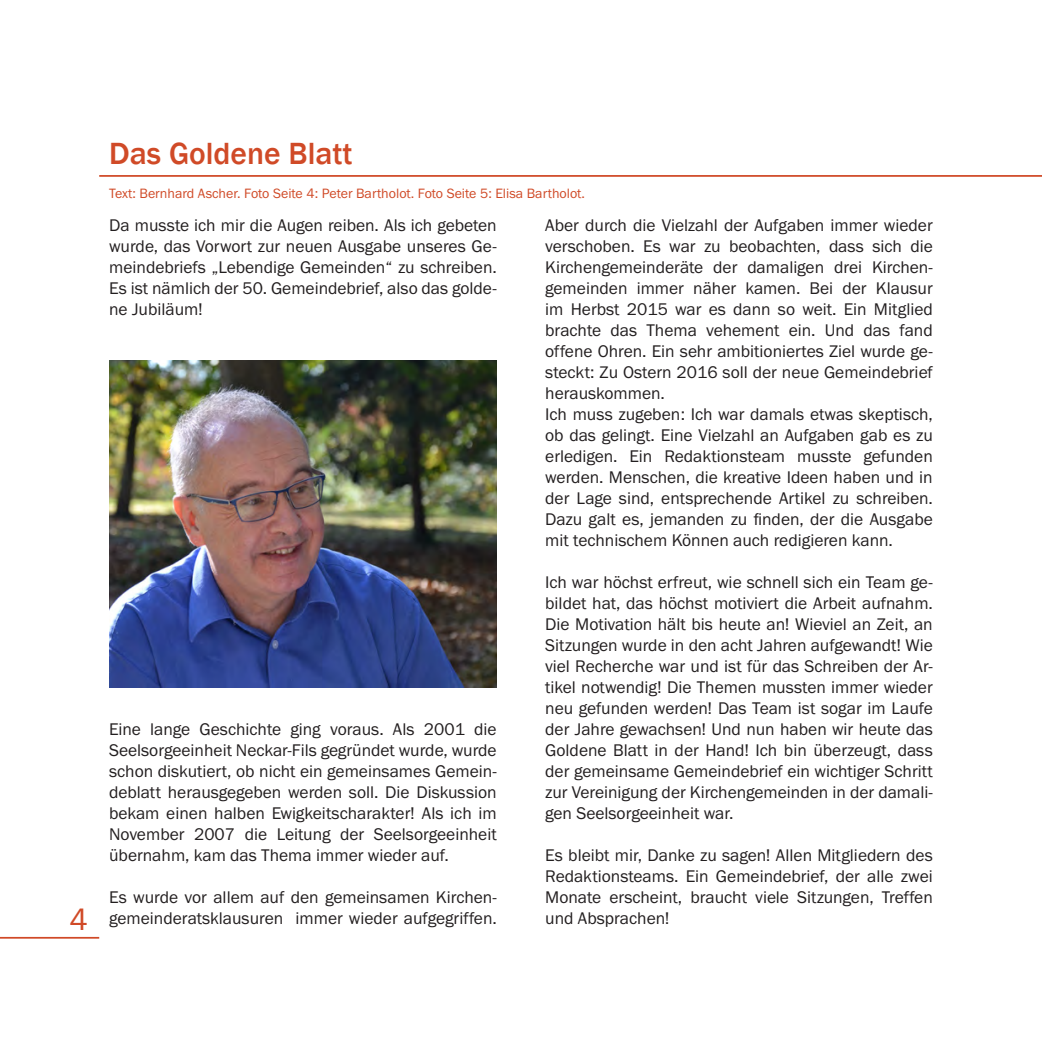
<style>
.page{position:relative;width:1042px;height:1042px;background:#fff}
.page>*{position:absolute;margin:0;border:0;box-sizing:border-box;transform-origin:0 0}
.t1{font:500 31.5px "Franklin Gothic";color:#d04a27}
.t2{font:31.5px "Franklin Gothic URW Boo";color:#d04a27}
.t3{font:17.5px/21px "Franklin Gothic URW Boo";color:#231f20;text-align:justify}
.t4{font:14px "Franklin Gothic URW Boo";color:#d04a27}
</style>
<div class="page">
<hr style="left:0;top:937px;width:99px;height:1px;background:#d04a27">
<hr style="left:99px;top:175px;width:943px;height:2px;background:#d04a27">
<img style="left:109px;top:360px;width:388px;height:328px">
<h1 class="t2" style="left:70px;top:900px;width:20px">4</h1>
<h1 class="t1" style="left:109px;top:133px;width:245px">Das Goldene Blatt</h1>
<p class="t4" style="left:109px;top:184px;width:477px">Text: Bernhard Ascher. Foto Seite 4: Peter Bartholot. Foto Seite 5: Elisa Bartholot.</p>
<p class="t3" style="left:109px;top:214px;width:389px">Da musste ich mir die Augen reiben. Als ich gebeten wurde, das Vorwort zur neuen Ausgabe unseres Ge&shy;meindebriefs „Lebendige Gemeinden“ zu schreiben.<br>Es ist nämlich der 50. Gemeindebrief, also das golde&shy;ne Jubiläum!</p>
<p class="t3" style="left:109px;top:718px;width:389px">Eine lange Geschichte ging voraus. Als 2001 die Seelsorgeeinheit Neckar-Fils gegründet wurde, wurde schon diskutiert, ob nicht ein gemeinsames Gemein&shy;deblatt herausgegeben werden soll. Die Diskussion bekam einen halben Ewigkeitscharakter! Als ich im November 2007 die Leitung der Seelsorgeeinheit übernahm, kam das Thema immer wieder auf.</p>
<p class="t3" style="left:109px;top:886px;width:389px">Es wurde vor allem auf den gemeinsamen Kirchen&shy;gemeinderatsklausuren immer wieder aufgegriffen.</p>
<p class="t3" style="left:545px;top:214px;width:389px;text-align:left">Aber durch die Vielzahl der Aufgaben immer wieder verschoben. Es war zu beobachten, dass sich die Kirchengemeinderäte der damaligen drei Kirchen&shy;gemeinden immer näher kamen. Bei der Klausur im Herbst 2015 war es dann so weit. Ein Mitglied brachte das Thema vehement ein. Und das fand offene Ohren. Ein sehr ambitioniertes Ziel wurde ge&shy;steckt: Zu Ostern 2016 soll der neue Gemeindebrief herauskommen.<br>Ich muss zugeben: Ich war damals etwas skeptisch, ob das gelingt. Eine Vielzahl an Aufgaben gab es zu erledigen. Ein Redaktionsteam musste gefunden werden. Menschen, die kreative Ideen haben und in der Lage sind, entsprechende Artikel zu schreiben.<br>Dazu galt es, jemanden zu finden, der die Ausgabe mit technischem Können auch redigieren kann.</p>
<p class="t3" style="left:545px;top:571px;width:389px">Ich war höchst erfreut, wie schnell sich ein Team ge&shy;bildet hat, das höchst motiviert die Arbeit aufnahm.<br>Die Motivation hält bis heute an! Wieviel an Zeit, an Sitzungen wurde in den acht Jahren aufgewandt! Wie viel Recherche war und ist für das Schreiben der Ar&shy;tikel notwendig! Die Themen mussten immer wieder neu gefunden werden! Das Team ist sogar im Laufe der Jahre gewachsen! Und nun haben wir heute das Goldene Blatt in der Hand! Ich bin überzeugt, dass der gemeinsame Gemeindebrief ein wichtiger Schritt zur Vereinigung der Kirchengemeinden in der damali&shy;gen Seelsorgeeinheit war.</p>
<p class="t3" style="left:545px;top:844px;width:389px">Es bleibt mir, Danke zu sagen! Allen Mitgliedern des Redaktionsteams. Ein Gemeindebrief, der alle zwei Monate erscheint, braucht viele Sitzungen, Treffen und Absprachen!</p>
</div>
